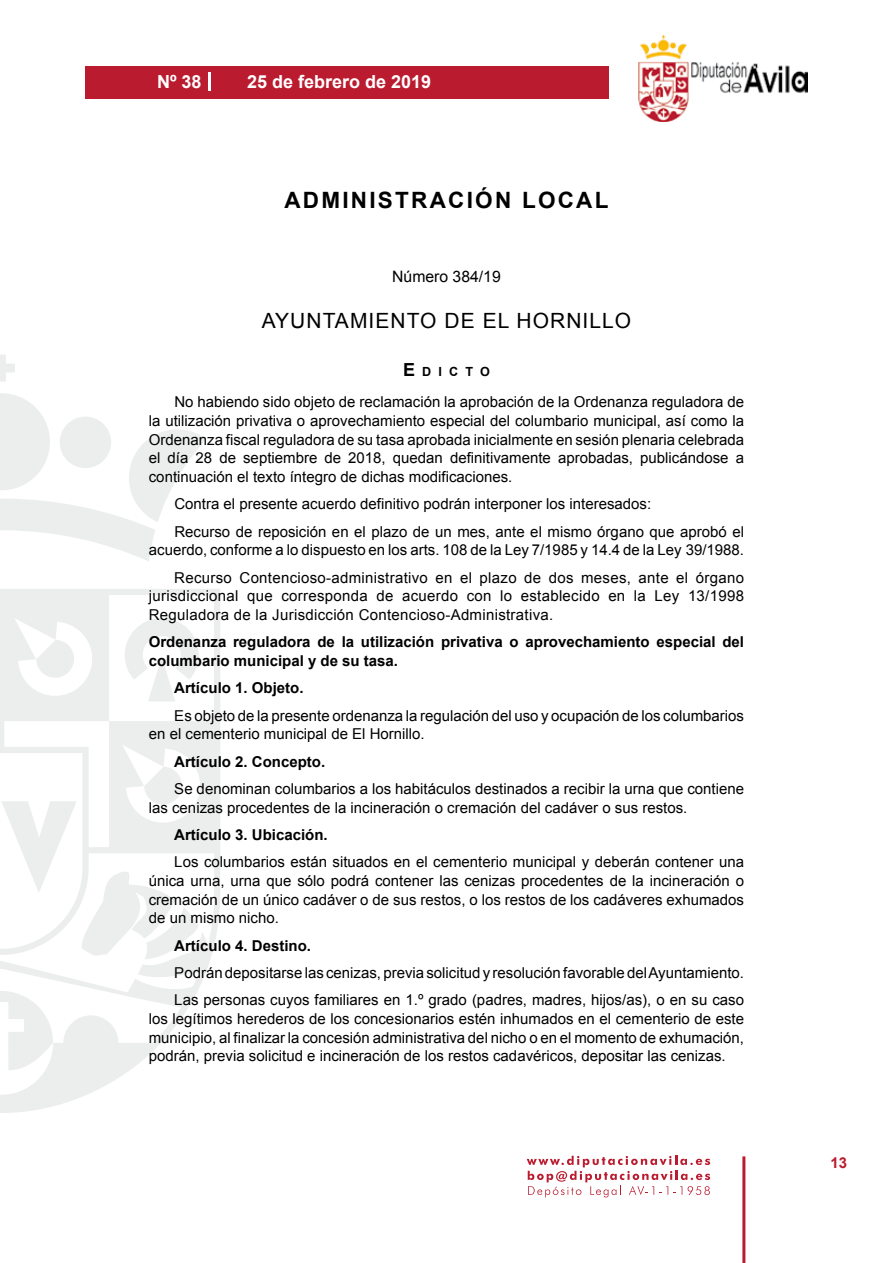
<style>
.page{position:relative;width:893px;height:1263px;background:#fff}
.page>*{position:absolute;margin:0;border:0;box-sizing:border-box;transform-origin:0 0}
.t1{font:700 22.5px "Arial";letter-spacing:.1em;color:#000}
.t2{font:21px "Arial";letter-spacing:.05em;color:#000}
.t3{font:700 18px "Arial";color:#fff}
.t4{font:15.75px "Arial";color:#000}
.t5{font:15px/18.8px "Arial";color:#000}
.t6{font:15px/27.3px "Arial";letter-spacing:.02em;color:#000;text-align:right}
.t7{font:700 15px/18.8px "Arial";color:#000}
.t8{font:700 15px "Arial";color:#ba1b2f}
.t9{font:700 12.6px "Arial";letter-spacing:.57em;color:#000}
.s1{font-size:18px}
</style>
<div class="page">
<svg style="left:527px;top:1156px;width:183px;height:41px"></svg>
<div style="left:85px;top:66px;width:523px;height:33px;background:#ba1b2f"></div>
<img style="left:638px;top:36px;width:170px;height:86px">
<hr style="left:742px;top:1156px;width:3px;height:107px;background:#ba1b2f">
<svg style="left:208px;top:72px;width:2px;height:18px"></svg>
<svg style="left:0;top:355px;width:15px;height:27px"></svg>
<svg style="left:0;top:393px;width:206px;height:168px"></svg>
<svg style="left:0;top:589px;width:220px;height:524px"></svg>
<svg style="left:36px;top:640px;width:40px;height:40px"></svg>
<svg style="left:125px;top:618px;width:74px;height:83px"></svg>
<svg style="left:0;top:991px;width:53px;height:79px"></svg>
<svg style="left:1px;top:767px;width:198px;height:192px"></svg>
<p class="t3" style="left:157px;top:69px;width:46px">Nº 38</p>
<p class="t3" style="left:247px;top:69px;width:186px">25 de febrero de 2019</p>
<h1 class="t1" style="left:284px;top:185px;width:325px">ADMINISTRACIÓN LOCAL</h1>
<p class="t4" style="left:392px;top:266px;width:110px">Número 384/19</p>
<h2 class="t2" style="left:262px;top:307px;width:371px">AYUNTAMIENTO DE EL HORNILLO</h2>
<p class="t9" style="left:403px;top:363px;width:88px"><span class="s1">E</span>dicto</p>
<p class="t5" style="left:149px;top:392px;width:597px;text-align:justify;text-indent:26px">No habiendo sido objeto de reclamación la aprobación de la Ordenanza reguladora de la utilización privativa o aprovechamiento especial del columbario municipal, así como la Ordenanza fiscal reguladora de su tasa aprobada inicialmente en sesión plenaria celebrada el día 28 de septiembre de 2018, quedan definitivamente aprobadas, publicándose a continuación el texto íntegro de dichas modificaciones.</p>
<p class="t5" style="left:174px;top:490px;width:571px;line-height:27.3px">Contra el presente acuerdo definitivo podrán interponer los interesados:<br>Recurso de reposición en el plazo de un mes, ante el mismo órgano que aprobó el</p>
<p class="t6" style="left:149px;top:536px;width:597px">acuerdo, conforme a lo dispuesto en los arts. 108 de la Ley 7/1985 y 14.4 de la Ley 39/1988.<br>Recurso Contencioso-administrativo en el plazo de dos meses, ante el órgano</p>
<p class="t6" style="left:149px;top:587px;width:597px;line-height:18.8px;text-align:left">jurisdiccional que corresponda de acuerdo con lo establecido en la Ley 13/1998<br>Reguladora de la Jurisdicción Contencioso-Administrativa.</p>
<p class="t7" style="left:149px;top:633px;width:597px">Ordenanza reguladora de la utilización privativa o aprovechamiento especial del columbario municipal y de su tasa.</p>
<p class="t7" style="left:174px;top:679px;width:131px">Artículo 1. Objeto.</p>
<p class="t5" style="left:149px;top:706px;width:597px;text-indent:26px">Es objeto de la presente ordenanza la regulación del uso y ocupación de los columbarios en el cementerio municipal de El Hornillo.</p>
<p class="t7" style="left:174px;top:752px;width:152px">Artículo 2. Concepto.</p>
<p class="t5" style="left:149px;top:779px;width:597px;text-indent:26px">Se denominan columbarios a los habitáculos destinados a recibir la urna que contiene las cenizas procedentes de la incineración o cremación del cadáver o sus restos.</p>
<p class="t7" style="left:174px;top:826px;width:155px">Artículo 3. Ubicación.</p>
<p class="t5" style="left:149px;top:853px;width:597px;text-align:justify;text-indent:26px">Los columbarios están situados en el cementerio municipal y deberán contener una única urna, urna que sólo podrá contener las cenizas procedentes de la incineración o cremación de un único cadáver o de sus restos, o los restos de los cadáveres exhumados de un mismo nicho.</p>
<p class="t7" style="left:174px;top:936px;width:138px">Artículo 4. Destino.</p>
<p class="t5" style="left:174px;top:959px;width:571px;line-height:27.3px">Podrán depositarse las cenizas, previa solicitud y resolución favorable del Ayuntamiento.<br>Las personas cuyos familiares en 1.º grado (padres, madres, hijos/as), o en su caso</p>
<p class="t5" style="left:149px;top:1009px;width:597px;text-align:justify">los legítimos herederos de los concesionarios estén inhumados en el cementerio de este municipio, al finalizar la concesión administrativa del nicho o en el momento de exhumación, podrán, previa solicitud e incineración de los restos cadavéricos, depositar las cenizas.</p>
<p class="t8" style="left:831px;top:1153px;width:18px">13</p>
</div>
